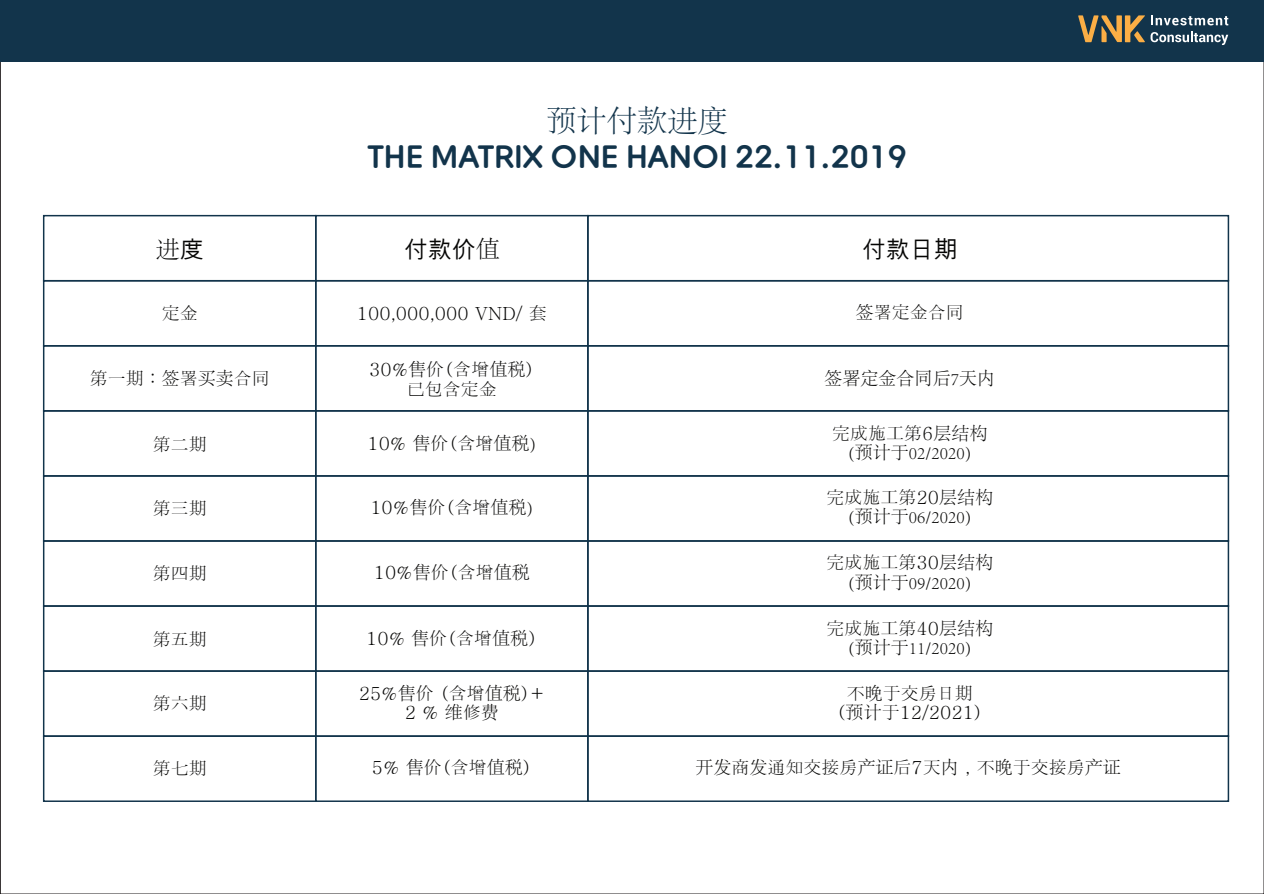
<style>
.page{position:relative;width:1264px;height:894px;background:#fff}
.page>*{position:absolute;margin:0;border:0;box-sizing:border-box;transform-origin:0 0}
.t1{font:30.15px "Typo Dodam M";color:#12344b}
.t2{font:300 30.15px "Adobe Song Std";color:#12344b}
.t3{font:24px "Malgun Gothic";color:#050504}
.t4{font:300 24px "Adobe Song Std";color:#050504}
.t5{font:500 18px/19.4px "Adobe Myungjo Std";color:#050504;text-align:center}
.t6{font:300 18px "Adobe Song Std";color:#050504}
.s1{font-family:"Malgun Gothic";font-weight:400}
.s2{font-family:"Adobe Song Std";font-weight:300}
</style>
<div class="page">
<div style="left:0;top:0;width:1263px;height:61px;background:#12344b"></div>
<svg style="left:1078px;top:15px;width:66px;height:27px"></svg>
<svg style="left:1151px;top:15px;width:77px;height:10px"></svg>
<svg style="left:1150px;top:31px;width:78px;height:14px"></svg>
<div style="left:43px;top:215px;width:273px;height:66px;border:2px solid #12344b"></div>
<div style="left:315px;top:215px;width:273px;height:66px;border:2px solid #12344b"></div>
<div style="left:587px;top:215px;width:641px;height:66px;border:2px solid #12344b"></div>
<div style="left:43px;top:280px;width:273px;height:66px;border:2px solid #12344b"></div>
<div style="left:315px;top:280px;width:273px;height:66px;border:2px solid #12344b"></div>
<div style="left:587px;top:280px;width:641px;height:66px;border:2px solid #12344b"></div>
<div style="left:43px;top:345px;width:273px;height:66px;border:2px solid #12344b"></div>
<div style="left:315px;top:345px;width:273px;height:66px;border:2px solid #12344b"></div>
<div style="left:587px;top:345px;width:641px;height:66px;border:2px solid #12344b"></div>
<div style="left:43px;top:410px;width:273px;height:66px;border:2px solid #12344b"></div>
<div style="left:315px;top:410px;width:273px;height:66px;border:2px solid #12344b"></div>
<div style="left:587px;top:410px;width:641px;height:66px;border:2px solid #12344b"></div>
<div style="left:43px;top:475px;width:273px;height:66px;border:2px solid #12344b"></div>
<div style="left:315px;top:475px;width:273px;height:66px;border:2px solid #12344b"></div>
<div style="left:587px;top:475px;width:641px;height:66px;border:2px solid #12344b"></div>
<div style="left:43px;top:540px;width:273px;height:66px;border:2px solid #12344b"></div>
<div style="left:315px;top:540px;width:273px;height:66px;border:2px solid #12344b"></div>
<div style="left:587px;top:540px;width:641px;height:66px;border:2px solid #12344b"></div>
<div style="left:43px;top:605px;width:273px;height:66px;border:2px solid #12344b"></div>
<div style="left:315px;top:605px;width:273px;height:66px;border:2px solid #12344b"></div>
<div style="left:587px;top:605px;width:641px;height:66px;border:2px solid #12344b"></div>
<div style="left:43px;top:670px;width:273px;height:66px;border:2px solid #12344b"></div>
<div style="left:315px;top:670px;width:273px;height:66px;border:2px solid #12344b"></div>
<div style="left:587px;top:670px;width:641px;height:66px;border:2px solid #12344b"></div>
<div style="left:43px;top:735px;width:273px;height:66px;border:2px solid #12344b"></div>
<div style="left:315px;top:735px;width:273px;height:66px;border:2px solid #12344b"></div>
<div style="left:587px;top:735px;width:641px;height:66px;border:2px solid #12344b"></div>
<h1 class="t2" style="left:546px;top:105px;width:183px">预计付款进度</h1>
<h1 class="t1" style="left:367px;top:142px;width:541px">THE MATRIX ONE HANOI 22.11.2019</h1>
<h2 class="t4" style="left:156px;top:236px;width:50px">进<span class="s1">度</span></h2>
<h2 class="t3" style="left:404px;top:235px;width:97px">付款价<span class="s2">值</span></h2>
<h2 class="t3" style="left:861px;top:235px;width:97px">付款日期</h2>
<p class="t5" style="left:162px;top:303px;width:38px">定金</p>
<p class="t5" style="left:357px;top:303px;width:191px">100,000,000 VND/ 套</p>
<p class="t5" style="left:855px;top:303px;width:109px"><span class="s2">签</span>署定金合同</p>
<p class="t5" style="left:90px;top:368px;width:182px">第一期：<span class="s2">签</span>署<span class="s2">买卖</span>合同</p>
<p class="t5" style="left:369px;top:360px;width:166px">30%<span class="s2">售</span>价(含增<span class="s2">值税</span>)已包含定金</p>
<p class="t6" style="left:824px;top:368px;width:172px">签署定金合同后7天内</p>
<p class="t5" style="left:153px;top:434px;width:56px">第二期</p>
<p class="t5" style="left:367px;top:433px;width:170px">10% <span class="s2">售</span>价(含增<span class="s2">值税)</span></p>
<p class="t5" style="left:832px;top:423px;width:157px">完成施工第6<span class="s2">层结构</span></p>
<p class="t6" style="left:848px;top:443px;width:125px">(预计于02/2020)</p>
<p class="t5" style="left:153px;top:498px;width:55px">第三期</p>
<p class="t5" style="left:370px;top:497px;width:164px">10%<span class="s2">售</span>价(含增<span class="s2">值税)</span></p>
<p class="t5" style="left:153px;top:563px;width:56px">第四期</p>
<p class="t5" style="left:374px;top:562px;width:157px">10%<span class="s2">售</span>价(含增<span class="s2">值税</span></p>
<p class="t5" style="left:153px;top:629px;width:56px">第五期</p>
<p class="t5" style="left:366px;top:628px;width:172px">10% <span class="s2">售</span>价(含增<span class="s2">值税</span>)</p>
<p class="t5" style="left:826px;top:487px;width:168px">完成施工第20<span class="s2">层结构</span></p>
<p class="t6" style="left:848px;top:507px;width:125px">(预计于06/2020)</p>
<p class="t5" style="left:826px;top:552px;width:168px">完成施工第30<span class="s2">层结构</span></p>
<p class="t6" style="left:848px;top:572px;width:125px">(预计于09/2020)</p>
<p class="t5" style="left:826px;top:618px;width:168px">完成施工第40<span class="s2">层结构</span></p>
<p class="t6" style="left:848px;top:638px;width:125px">(预计于11/2020)</p>
<p class="t5" style="left:153px;top:693px;width:56px">第六期</p>
<p class="t5" style="left:359px;top:683px;width:187px">25%<span class="s2">售</span>价 (含增<span class="s2">值税</span>)+<br>2 % <span class="s2">维</span>修<span class="s2">费</span></p>
<p class="t5" style="left:836px;top:683px;width:148px">不<span class="s2">晚</span>于交房日期<br>(<span class="s2">预计</span>于12/2021)</p>
<p class="t5" style="left:153px;top:758px;width:56px">第七期</p>
<p class="t5" style="left:372px;top:757px;width:161px">5% <span class="s2">售</span>价(含增<span class="s2">值税</span>)</p>
<p class="t5" style="left:695px;top:757px;width:427px"><span class="s2">开发</span>商<span class="s2">发</span>通知交接房<span class="s2">产证</span>后7天<span class="s2">内</span>，不<span class="s2">晚</span>于交接房<span class="s2">产证</span></p>
</div>
